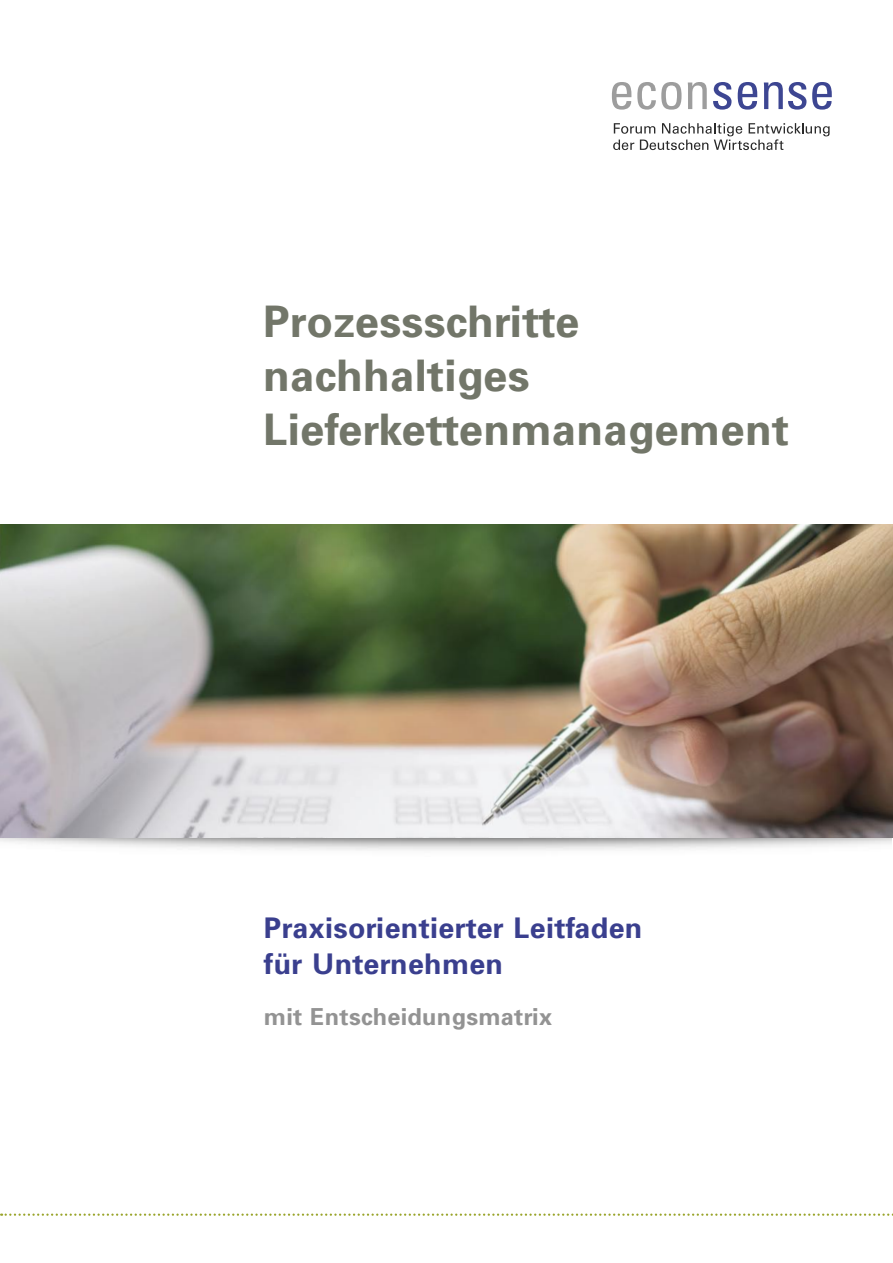
<style>
.page{position:relative;width:893px;height:1263px;background:#fff}
.page>*{position:absolute;margin:0;border:0;box-sizing:border-box;transform-origin:0 0}
.t1{font:700 43.5px "Univers";letter-spacing:.01em;color:#727669}
.t2{font:700 28.5px "Univers";letter-spacing:.015em;color:#3a3f8e}
.t3{font:700 23.4px "Univers";letter-spacing:.015em;color:#939393}
</style>
<div class="page">
<svg style="left:1px;top:1213px;width:892px;height:3px"></svg>
<svg style="left:613px;top:123px;width:217px;height:27px"></svg>
<svg style="left:612px;top:82px;width:19px;height:28px"></svg>
<svg style="left:637px;top:82px;width:44px;height:28px"></svg>
<svg style="left:688px;top:82px;width:19px;height:27px"></svg>
<svg style="left:713px;top:82px;width:19px;height:28px"></svg>
<svg style="left:738px;top:82px;width:19px;height:28px"></svg>
<svg style="left:764px;top:82px;width:68px;height:28px"></svg>
<img style="left:0;top:524px;width:893px;height:314px">
<p class="t1" style="left:263px;top:293px;width:318px">Prozessschritte</p>
<p class="t1" style="left:263px;top:347px;width:268px">nachhaltiges</p>
<p class="t1" style="left:263px;top:401px;width:527px">Lieferkettenmanagement</p>
<p class="t2" style="left:264px;top:909px;width:380px">Praxisorientierter Leitfaden</p>
<p class="t2" style="left:264px;top:946px;width:241px">für Unternehmen</p>
<p class="t3" style="left:264px;top:1001px;width:290px">mit Entscheidungsmatrix</p>
</div>
